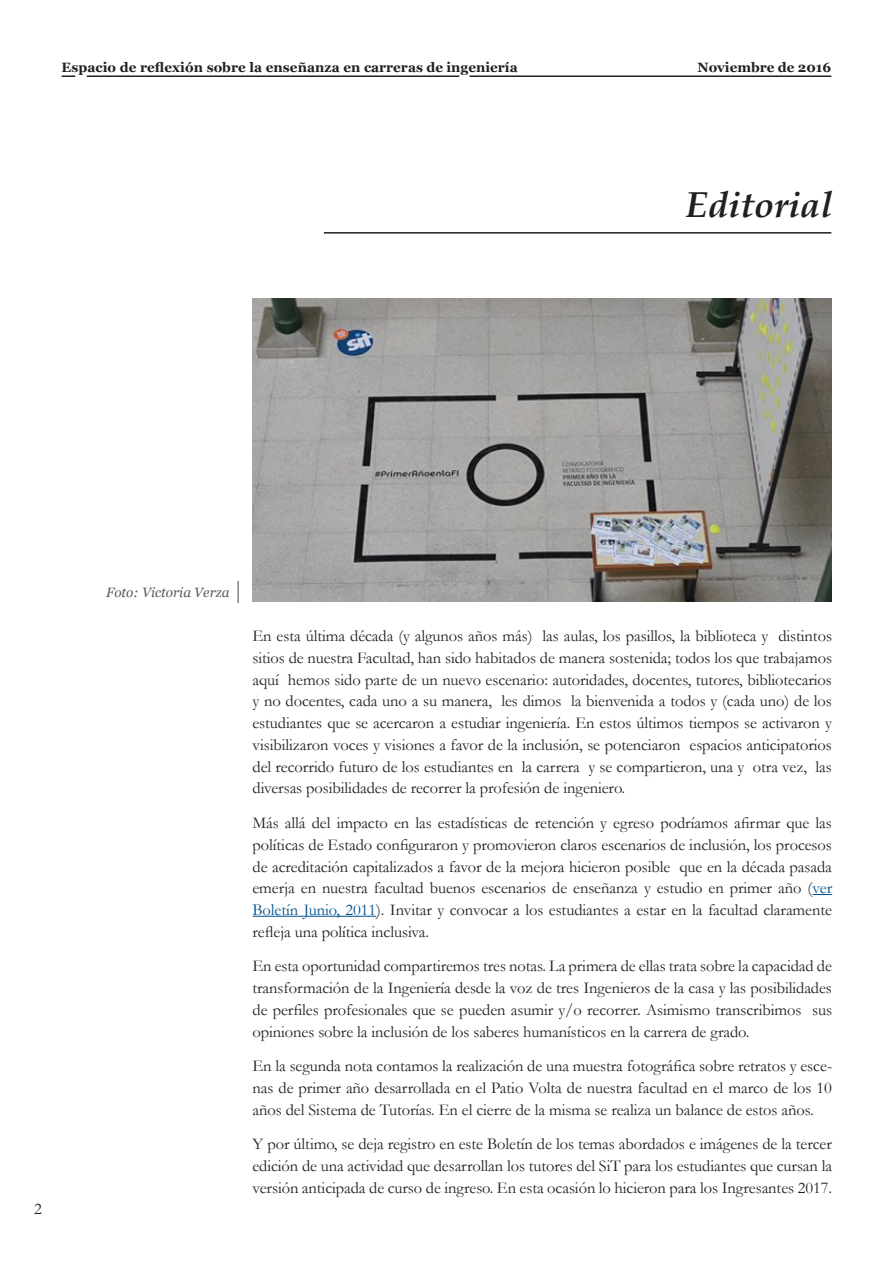
<style>
.page{position:relative;width:893px;height:1263px;background:#fff}
.page>*{position:absolute;margin:0;border:0;box-sizing:border-box;transform-origin:0 0}
.titulo{font:italic 700 36px "Book Antiqua";color:#231f20}
.texto_comun{font:16.5px/21.8px "Garamond";letter-spacing:-.005em;color:#231f20;text-align:justify}
.texto_comun-2{font:700 13.5px "Georgia";color:#231f20}
.texto_comun-3{font:italic 13.5px "Georgia";color:#57585a}
.s1{color:#00518d}
</style>
<div class="page">
<hr style="left:469px;top:75px;width:362px;height:2px;background:#231f20">
<hr style="left:87px;top:75px;width:372px;height:2px;background:#231f20">
<svg style="left:62px;top:75px;width:13px;height:2px"></svg>
<svg style="left:812px;top:894px;width:20px;height:1px"></svg>
<hr style="left:253px;top:916px;width:123px;height:1px;background:#00518d">
<hr style="left:324px;top:232px;width:507px;height:2px;background:#231f20">
<hr style="left:237px;top:581px;width:2px;height:22px;background:#828487">
<img style="left:253px;top:298px;width:578px;height:304px">
<p class="texto_comun-2" style="left:62px;top:58px;width:458px">Espacio de reflexión sobre la enseñanza en carreras de ingeniería</p>
<p class="texto_comun-2" style="left:697px;top:58px;width:135px">Noviembre de 2016</p>
<p class="titulo" style="left:686px;top:180px;width:148px">Editorial</p>
<p class="texto_comun" style="left:34px;top:1198px;width:9px">2</p>
<p class="texto_comun-3" style="left:106px;top:584px;width:125px">Foto: Victoria Verza</p>
<p class="texto_comun" style="left:253px;top:625px;width:581px">En esta última década (y algunos años más) las aulas, los pasillos, la biblioteca y distintos sitios de nuestra Facultad, han sido habitados de manera sostenida; todos los que trabajamos aquí hemos sido parte de un nuevo escenario: autoridades, docentes, tutores, bibliotecarios y no docentes, cada uno a su manera, les dimos la bienvenida a todos y (cada uno) de los estudiantes que se acercaron a estudiar ingeniería. En estos últimos tiempos se activaron y visibilizaron voces y visiones a favor de la inclusión, se potenciaron espacios anticipatorios del recorrido futuro de los estudiantes en la carrera y se compartieron, una y otra vez, las diversas posibilidades de recorrer la profesión de ingeniero.</p>
<p class="texto_comun" style="left:253px;top:811px;width:581px">Más allá del impacto en las estadísticas de retención y egreso podríamos afirmar que las políticas de Estado configuraron y promovieron claros escenarios de inclusión, los procesos de acreditación capitalizados a favor de la mejora hicieron posible que en la década pasada emerja en nuestra facultad buenos escenarios de enseñanza y estudio en primer año (<span class="s1">ver Boletín Junio, 2011</span>). Invitar y convocar a los estudiantes a estar en la facultad claramente refleja una política inclusiva.</p>
<p class="texto_comun" style="left:253px;top:955px;width:581px">En esta oportunidad compartiremos tres notas. La primera de ellas trata sobre la capacidad de transformación de la Ingeniería desde la voz de tres Ingenieros de la casa y las posibilidades de perfiles profesionales que se pueden asumir y/o recorrer. Asimismo transcribimos sus opiniones sobre la inclusión de los saberes humanísticos en la carrera de grado.</p>
<p class="texto_comun" style="left:253px;top:1054px;width:581px">En la segunda nota contamos la realización de una muestra fotográfica sobre retratos y esce&shy;nas de primer año desarrollada en el Patio Volta de nuestra facultad en el marco de los 10 años del Sistema de Tutorías. En el cierre de la misma se realiza un balance de estos años.</p>
<p class="texto_comun" style="left:253px;top:1132px;width:581px">Y por último, se deja registro en este Boletín de los temas abordados e imágenes de la tercer edición de una actividad que desarrollan los tutores del SiT para los estudiantes que cursan la versión anticipada de curso de ingreso. En esta ocasión lo hicieron para los Ingresantes 2017.</p>
</div>
